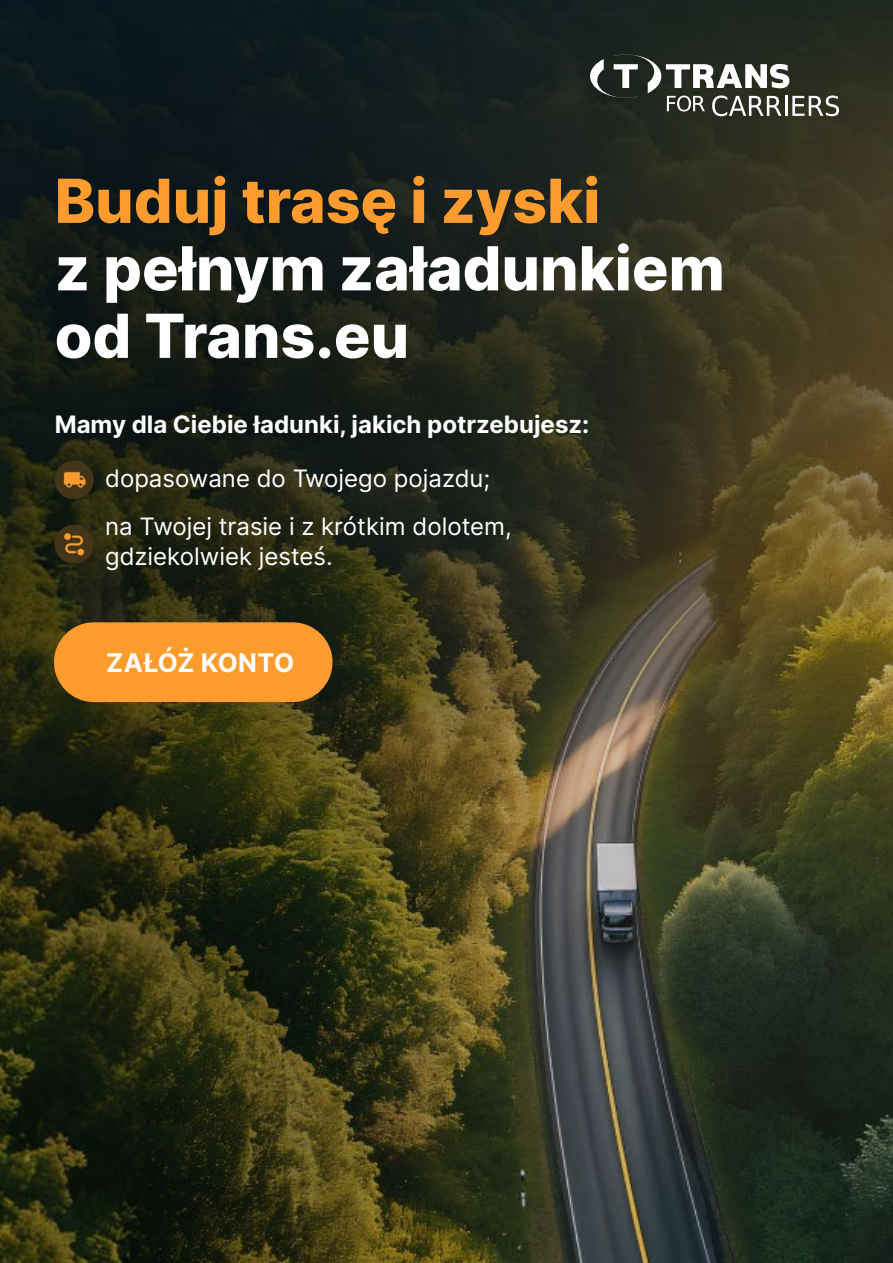
<style>
.page{position:relative;width:893px;height:1263px;background:#fff}
.page>*{position:absolute;margin:0;border:0;box-sizing:border-box;transform-origin:0 0}
.t1{font:800 60.75px/67.5px "Inter";color:#fff}
.t2{font:800 60.75px "Inter";color:#fc9c2e}
.t3{font:700 25.65px "Inter";letter-spacing:-.005em;color:#fff}
.t4{font:24px/48px "Inter";color:#fff}
.t5{font:700 24px "Inter";color:#fff}
</style>
<div class="page">
<img style="left:0;top:0;width:893px;height:1263px">
<div style="left:55px;top:623px;width:277px;height:78px;background:#fc9c2e;border-radius:39px"></div>
<div style="left:54px;top:622px;width:279px;height:80px;border:2px solid #fc9c2e;border-radius:39px"></div>
<img style="left:55px;top:460px;width:39px;height:38px">
<img style="left:55px;top:524px;width:39px;height:39px">
<svg style="left:590px;top:54px;width:249px;height:62px"></svg>
<h1 class="t2" style="left:55px;top:157px;width:547px">Buduj trasę i zyski</h1>
<h1 class="t1" style="left:55px;top:233px;width:672px">z pełnym załadunkiem od Trans.eu</h1>
<p class="t5" style="left:55px;top:407px;width:536px">Mamy dla Ciebie ładunki, jakich potrzebujesz:</p>
<p class="t4" style="left:105px;top:453px;width:408px">dopasowane do Twojego pojazdu; na Twojej trasie i z krótkim dolotem,</p>
<p class="t4" style="left:105px;top:531px;width:229px">gdziekolwiek jesteś.</p>
<p class="t3" style="left:106px;top:644px;width:190px">ZAŁÓŻ KONTO</p>
</div>
